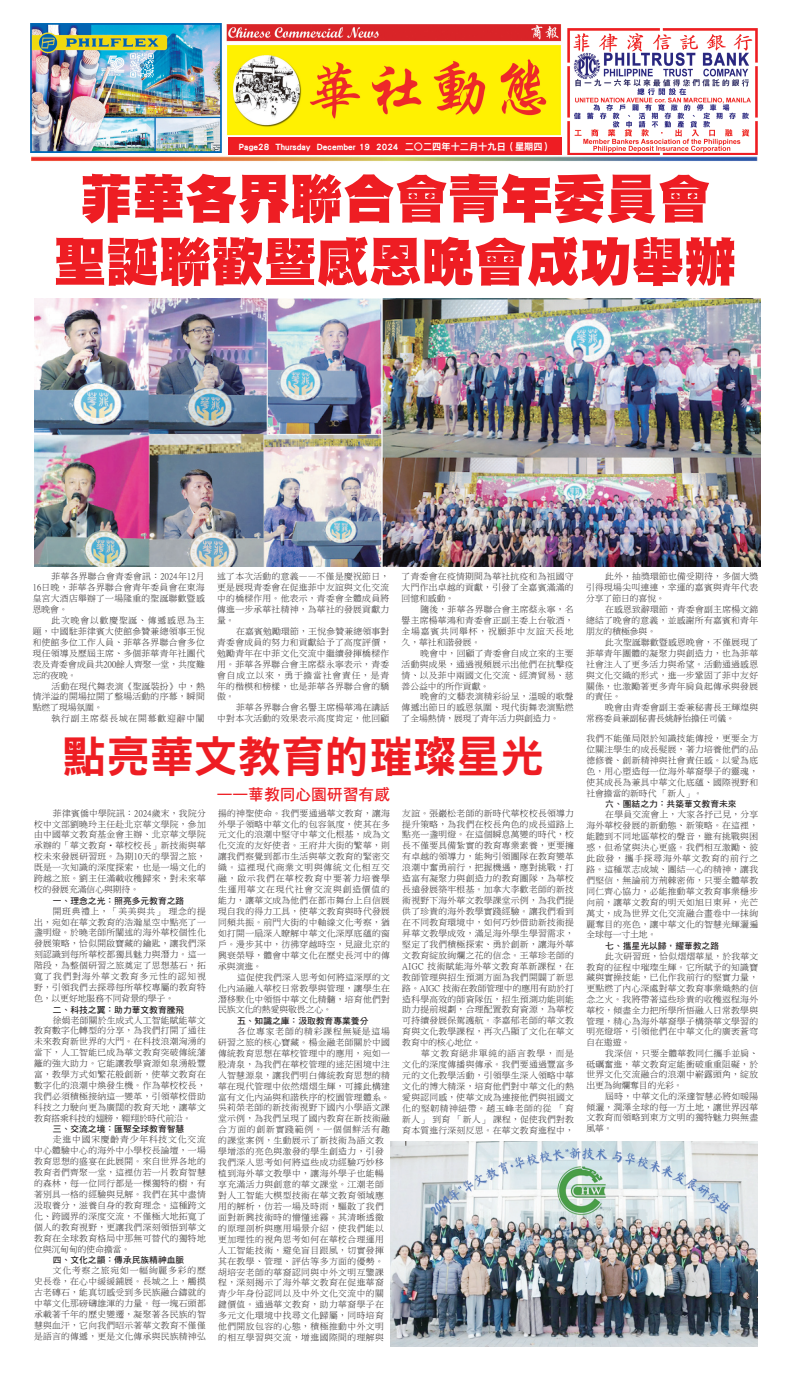
<style>
.page{position:relative;width:788px;height:1386px;background:#fff}
.page>*{position:absolute;margin:0;border:0;box-sizing:border-box;transform-origin:0 0}
.t1{font:52.5px/63px "DF Hei Std W12";color:#ee1d23;text-align:center}
.t2{font:43.75px "DF Hei Std W9";color:#ee1d23}
.t3{font:15.75px "DF Hei Std W7";color:#ee1d23}
.t4{font:9.45px "DF Hei Std W9";color:#fff}
.t5{font:8.75px/10.9px "P Ming Li U";letter-spacing:.035em;color:#231f20;text-align:justify}
.t6{font:8.75px/10.9px "P Ming Li U";letter-spacing:.055em;color:#231f20}
.t7{font:8.75px "DF Hei Std W7";color:#231f20}
.t8{font:8.75px "P Ming Li U";letter-spacing:.1em;color:#231f20}
</style>
<div class="page">
<img style="left:32px;top:25px;width:726px;height:136px">
<div style="left:228px;top:137px;width:334px;height:17px;background:#ee1d23"></div>
<img style="left:30px;top:23px;width:191px;height:130px">
<img style="left:567px;top:29px;width:190px;height:125px">
<img style="left:34px;top:298px;width:726px;height:269px">
<img style="left:390px;top:1141px;width:367px;height:206px">
<p class="t4" style="left:239px;top:141px;width:314px">Page28 Thursday December 19 2024 二○二四年十二月十九日（星期四）</p>
<h1 class="t1" style="left:54px;top:166px;width:684px">菲華各界聯合會青年委員會聖誕聯歡暨感恩晚會成功舉辦</h1>
<p class="t5" style="left:33px;top:571px;width:173px;text-indent:19px">菲華各界聯合會青委會訊：2024年12月16日晚，菲華各界聯合會青年委員會在東海皇宮大酒店舉辦了一場隆重的聖誕聯歡暨感恩晚會。</p>
<p class="t5" style="left:33px;top:615px;width:173px;text-indent:19px">此次晚會以歡慶聖誕、傳遞感恩為主題，中國駐菲律賓大使館參贊兼總領事王悅和使館多位工作人員、菲華各界聯合會多位現任領導及歷屆主席、多個菲華青年社團代表及青委會成員共200餘人齊聚一堂，共度難忘的夜晚。</p>
<p class="t5" style="left:33px;top:680px;width:173px;text-indent:19px">活動在現代舞表演《聖誕裝扮》中，熱情洋溢的開場拉開了整場活動的序幕，瞬間點燃了現場氛圍。</p>
<p class="t8" style="left:52px;top:714px;width:154px">執行副主席蔡長城在開幕歡迎辭中闡</p>
<p class="t5" style="left:217px;top:571px;width:173px">述了本次活動的意義——不僅是慶祝節日，更是展現青委會在促進菲中友誼與文化交流中的橋樑作用。他表示，青委會全體成員將傳進一步承華社精神，為華社的發展貢獻力量。</p>
<p class="t5" style="left:217px;top:626px;width:173px;text-indent:19px">在嘉賓勉勵環節，王悅參贊兼總領事對青委會成員的努力和貢獻給予了高度評價，勉勵青年在中菲文化交流中繼續發揮橋樑作用。菲華各界聯合會主席蔡永寧表示，青委會自成立以來，勇于擔當社會責任，是青年的楷模和榜樣，也是菲華各界聯合會的驕傲。</p>
<p class="t5" style="left:217px;top:702px;width:173px;text-align:right">菲華各界聯合會名譽主席楊華鴻在講話<br>中對本次活動的效果表示高度肯定，他回顧</p>
<p class="t5" style="left:401px;top:571px;width:173px">了青委會在疫情期間為華社抗疫和為祖國守大門作出卓越的貢獻，引發了全嘉賓滿滿的回憶和感動。</p>
<p class="t5" style="left:401px;top:604px;width:173px;text-indent:19px">隨後，菲華各界聯合會主席蔡永寧，名譽主席楊華鴻和青委會正副主委上台敬酒，全場嘉賓共同舉杯，祝願菲中友誼天長地久，華社和諧發展。</p>
<p class="t5" style="left:401px;top:648px;width:173px;text-indent:19px">晚會中，回顧了青委會自成立來的主要活動與成果，通過視頻展示出他們在抗擊疫情、以及菲中兩國文化交流、經濟貿易、慈善公益中的所作貢獻。</p>
<p class="t5" style="left:401px;top:691px;width:173px;text-indent:19px">晚會的文藝表演精彩紛呈，溫暖的歌聲傳遞出節日的感恩氛圍、現代街舞表演點燃了全場熱情，展現了青年活力與創造力。</p>
<h2 class="t2" style="left:63px;top:732px;width:483px">點亮華文教育的璀璨星光</h2>
<h3 class="t3" style="left:217px;top:786px;width:175px">——華教同心園研習有感</h3>
<p class="t5" style="left:34px;top:808px;width:173px;text-indent:19px">菲律賓僑中學院訊：2024歲末，我院分校中文部劉曉玲主任赴北京華文學院，參加由中國華文教育基金會主辦、北京華文學院承辦的「華文教育・華校校長」新技術與華校未來發展研習班。為期10天的學習之旅，既是一次知識的深度探索，也是一場文化的跨越之旅。劉主任滿載收穫歸來，對未來華校的發展充滿信心與期待。</p>
<p class="t7" style="left:53px;top:896px;width:133px">一、理念之光：照亮多元教育之路</p>
<p class="t5" style="left:34px;top:906px;width:173px;text-indent:19px">開班典禮上，「美美與共」 理念的提出，宛如在華文教育的浩瀚星空中點亮了一盞明燈。於曉老師所闡述的海外華校個性化發展策略，恰似開啟寶藏的鑰匙，讓我們深刻認識到每所華校都獨具魅力與潛力。這一階段，為整個研習之旅奠定了思想基石，拓寬了我們對海外華文教育多元性的認知視野，引領我們去探尋每所華校專屬的教育特色，以更好地服務不同背景的學子。</p>
<p class="t7" style="left:53px;top:1005px;width:133px">二、科技之翼：助力華文教育騰飛</p>
<p class="t5" style="left:34px;top:1014px;width:173px;text-indent:19px">徐娟老師關於生成式人工智能賦能華文教育數字化轉型的分享，為我們打開了通往未來教育新世界的大門。在科技浪潮洶湧的當下，人工智能已成為華文教育突破傳統藩籬的強大助力。它能讓教學資源如泉湧般豐富，教學方式如繁花般創新，使華文教育在數字化的浪潮中煥發生機。作為華校校長，我們必須積極接納這一變革，引領華校借助科技之力駛向更為廣闊的教育天地，讓華文教育搭乘科技的翅膀，翱翔於時代前沿。</p>
<p class="t7" style="left:53px;top:1125px;width:133px">三、交流之境：匯聚全球教育智慧</p>
<p class="t5" style="left:34px;top:1134px;width:173px;text-indent:19px">走進中國宋慶齡青少年科技文化交流中心體驗中心的海外中小學校長論壇，一場教育思想的盛宴在此展開。來自世界各地的教育者們齊聚一堂，這裡仿若一片教育智慧的森林，每一位同行都是一棵獨特的樹，有著別具一格的經驗與見解。我們在其中盡情汲取養分，滋養自身的教育理念。這種跨文化、跨國界的深度交流，不僅極大地拓寬了個人的教育視野，更讓我們深刻領悟到華文教育在全球教育格局中那無可替代的獨特地位與沉甸甸的使命擔當。</p>
<p class="t7" style="left:53px;top:1255px;width:133px">四、文化之韻：傳承民族精神血脈</p>
<p class="t5" style="left:34px;top:1265px;width:173px;text-indent:19px">文化考察之旅宛如一幅絢麗多彩的歷史長卷，在心中緩緩鋪展。長城之上，觸摸古老磚石，能真切感受到多民族融合鑄就的中華文化那磅礡雄渾的力量。每一塊石頭都承載著千年的歷史變遷，凝聚著各民族的智慧與血汗，它向我們昭示著華文教育不僅僅是語言的傳遞，更是文化傳承與民族精神弘</p>
<p class="t5" style="left:218px;top:808px;width:173px">揚的神聖使命。我們要通過華文教育，讓海外學子領略中華文化的包容氣度，使其在多元文化的浪潮中堅守中華文化根基，成為文化交流的友好使者。王府井大街的繁華，則讓我們察覺到都市生活與華文教育的緊密交織。這裡現代商業文明與傳統文化相互交融，啟示我們在華校教育中要著力培養學生運用華文在現代社會交流與創造價值的能力，讓華文成為他們在都市舞台上自信展現自我的得力工具，使華文教育與時代發展同頻共振。前門大街的中軸線文化考察，猶如打開一扇深入瞭解中華文化深厚底蘊的窗戶。漫步其中，彷彿穿越時空，見證北京的興衰榮辱，體會中華文化在歷史長河中的傳承與演進。</p>
<p class="t5" style="left:218px;top:972px;width:173px;text-indent:19px">這促使我們深入思考如何將這深厚的文化內涵融入華校日常教學與管理，讓學生在潛移默化中領悟中華文化精髓，培育他們對民族文化的熱愛與敬畏之心。</p>
<p class="t7" style="left:237px;top:1016px;width:133px">五、知識之庫：汲取教育專業養分</p>
<p class="t6" style="left:218px;top:1026px;width:173px;text-indent:19px">各位專家老師的精彩課程無疑是這場研習之旅的核心寶藏。楊金融老師關於中國傳統教育思想在華校管理中的應用，宛如一股清泉，為我們在華校管理的迷茫困境中注入智慧源泉，讓我們明白傳統教育思想的精華在現代管理中依然熠熠生輝，可據此構建富有文化內涵與和諧秩序的校園管理體系。吳莉榮老師的新技術視野下國內小學語文課堂示例，為我們呈現了國內教育在新技術融合方面的創新實踐範例。一個個鮮活有趣的課堂案例，生動展示了新技術為語文教學增添的亮色與激發的學生創造力，引發我們深入思考如何將這些成功經驗巧妙移植到海外華文教學中，讓海外學子也能暢享充滿活力與創意的華文課堂。江潮老師對人工智能大模型技術在華文教育領域應用的解析，仿若一場及時雨，驅散了我們面對新興技術時的懵懂迷霧。其清晰透徹的原理剖析與應用場景介紹，使我們能以更加理性的視角思考如何在華校合理運用人工智能技術，避免盲目跟風，切實發揮其在教學、管理、評估等多方面的優勢。胡培安老師的華裔認同與中外文明互鑒課程，深刻揭示了海外華文教育在促進華裔青少年身份認同以及中外文化交流中的關鍵價值。通過華文教育，助力華裔學子在多元文化環境中找尋文化歸屬，同時培育他們開放包容的心態，積極推動中外文明的相互學習與交流，增進國際間的理解與</p>
<p class="t5" style="left:402px;top:808px;width:173px">友誼。張巖松老師的新時代華校校長領導力提升策略，為我們在校長角色的成長道路上點亮一盞明燈。在這個瞬息萬變的時代，校長不僅要具備紮實的教育專業素養，更要擁有卓越的領導力，能夠引領團隊在教育變革浪潮中奮勇前行，把握機遇，應對挑戰，打造富有凝聚力與創造力的教育團隊，為華校長遠發展築牢根基。加拿大李歡老師的新技術視野下海外華文教學課堂示例，為我們提供了珍貴的海外教學實踐經驗。讓我們看到在不同教育環境中，如何巧妙借助新技術提昇華文教學成效，滿足海外學生學習需求，堅定了我們積極探索、勇於創新，讓海外華文教育綻放絢爛之花的信念。王華珍老師的AIGC 技術賦能海外華文教育革新課程，在教師管理與招生預測方面為我們開闢了新思路。AIGC 技術在教師管理中的應用有助於打造科學高效的師資隊伍，招生預測功能則能助力提前規劃，合理配置教育資源，為華校可持續發展保駕護航。李嘉郁老師的華文教育與文化教學課程，再次凸顯了文化在華文教育中的核心地位。</p>
<p class="t5" style="left:402px;top:1048px;width:173px;text-indent:19px">華文教育絕非單純的語言教學，而是文化的深度傳播與傳承。我們要通過豐富多元的文化教學活動，引領學生深入領略中華文化的博大精深，培育他們對中華文化的熱愛與認同感，使華文成為連接他們與祖國文化的堅韌精神紐帶。趙玉峰老師的從 「育新人」 到育 「新人」 課程，促使我們對教育本質進行深刻反思。在華文教育進程中，</p>
<p class="t5" style="left:586px;top:571px;width:173px;text-indent:19px">此外，抽獎環節也備受期待，多個大獎引得現場尖叫連連，幸運的嘉賓與青年代表分享了節日的喜悅。</p>
<p class="t5" style="left:586px;top:604px;width:173px;text-indent:19px">在感恩致辭環節，青委會副主席楊文錦總結了晚會的意義，並感謝所有嘉賓和青年朋友的積極參與。</p>
<p class="t5" style="left:586px;top:637px;width:173px;text-indent:19px">此次聖誕聯歡暨感恩晚會，不僅展現了菲華青年團體的凝聚力與創造力，也為菲華社會注入了更多活力與希望。活動通過感恩與文化交織的形式，進一步鞏固了菲中友好關係，也激勵著更多青年肩負起傳承與發展的責任。</p>
<p class="t5" style="left:586px;top:702px;width:173px;text-indent:19px">晚會由青委會副主委兼秘書長王輝煌與常務委員兼副秘書長姚靜怡擔任司儀。</p>
<p class="t5" style="left:586px;top:733px;width:173px">我們不能僅局限於知識技能傳授，更要全方位關注學生的成長髮展，著力培養他們的品德修養、創新精神與社會責任感。以愛為底色，用心塑造每一位海外華裔學子的靈魂，使其成長為兼具中華文化底蘊、國際視野和社會擔當的新時代 「新人」。</p>
<p class="t7" style="left:605px;top:799px;width:133px">六、團結之力：共築華文教育未來</p>
<p class="t5" style="left:586px;top:809px;width:173px;text-indent:19px">在學員交流會上，大家各抒己見，分享海外華校發展的新動態、新策略。在這裡，能聽到不同地區華校的聲音，雖有挑戰與困惑，但希望與決心更盛。我們相互激勵、彼此啟發，攜手探尋海外華文教育的前行之路。這種眾志成城、團結一心的精神，讓我們堅信，無論前方荊棘密佈，只要全體華教同仁齊心協力，必能推動華文教育事業穩步向前，讓華文教育的明天如旭日東昇，光芒萬丈，成為世界文化交流融合畫卷中一抹絢麗奪目的亮色，讓中華文化的智慧光輝灑遍全球每一寸土地。</p>
<p class="t7" style="left:605px;top:941px;width:115px">七、攜星光以歸，耀華教之路</p>
<p class="t5" style="left:586px;top:951px;width:173px;text-indent:19px">此次研習班，恰似熠熠華星，於我華文教育的征程中璀璨生輝。它所賦予的知識寶藏與實操技能，已化作我前行的堅實力量，更點燃了內心深處對華文教育事業熾熱的信念之火。我將帶著這些珍貴的收穫返程海外華校，傾盡全力把所學所悟融入日常教學與管理，精心為海外華裔學子構築華文學習的明亮燈塔，引領他們在中華文化的廣袤蒼穹自在遨遊。</p>
<p class="t5" style="left:586px;top:1048px;width:173px;text-indent:19px">我深信，只要全體華教同仁攜手並肩、砥礪奮進，華文教育定能衝破重重阻礙，於世界文化交流融合的浪潮中嶄露頭角，綻放出更為絢爛奪目的光彩。</p>
<p class="t5" style="left:586px;top:1091px;width:173px;text-indent:19px">屆時，中華文化的深邃智慧必將如暖陽傾灑，潤澤全球的每一方土地，讓世界因華文教育而領略到東方文明的獨特魅力與無盡風華。</p>
</div>
